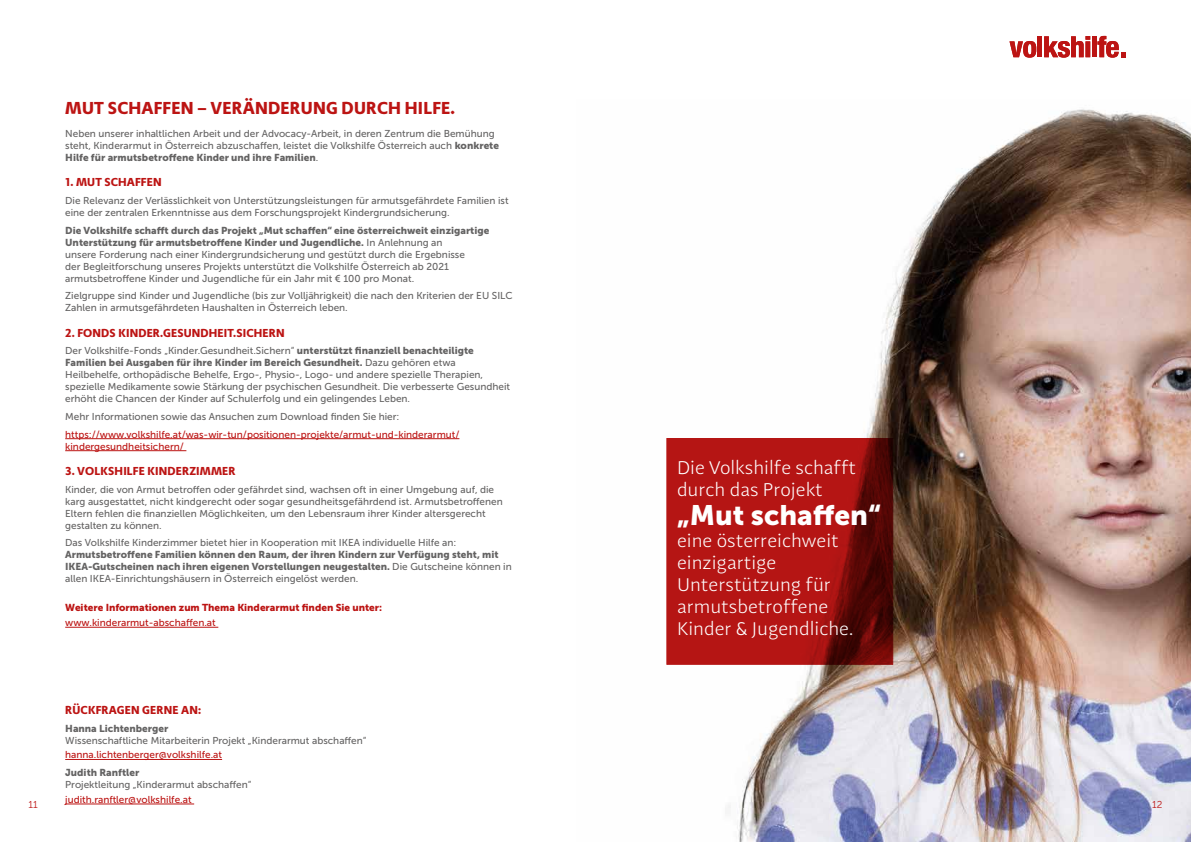
<style>
.page{position:relative;width:1191px;height:842px;background:#fff}
.page>*{position:absolute;margin:0;border:0;box-sizing:border-box;transform-origin:0 0}
.t1{font:28px "Museo Sans 900";color:#fff}
.t2{font:300 19px/22px "Adagio Sans";color:#fff}
.t3{font:700 18px "Adagio Sans";letter-spacing:.01em;color:#bc1413}
.t4{font:700 12px "Adagio Sans";letter-spacing:.01em;color:#bc1413}
.t5{font:10px/12px "Museo Sans 500";color:#646363}
.t6{font:10px/12px "Museo Sans 900";color:#646363}
.t7{font:10px/12px "Museo Sans 500";color:#bc1413}
.t8{font:10px "Museo Sans 900";color:#bc1413}
.t9{font:10px "Museo Sans 300";color:#bc1413}
.s1{font-family:"Museo Sans 900"}
.s2{font-family:"Museo Sans 500"}
</style>
<div class="page">
<img style="left:728px;top:109px;width:463px;height:733px">
<svg style="left:1009px;top:41px;width:27px;height:17px"></svg>
<div style="left:1037px;top:36px;width:5px;height:21px;background:#bc1413"></div>
<svg style="left:1044px;top:36px;width:46px;height:22px"></svg>
<div style="left:1092px;top:36px;width:5px;height:21px;background:#bc1413"></div>
<svg style="left:1097px;top:36px;width:28px;height:22px"></svg>
<hr style="left:65px;top:438px;width:394px;height:1px;background:#bc1413">
<hr style="left:65px;top:450px;width:121px;height:1px;background:#bc1413">
<hr style="left:65px;top:627px;width:153px;height:1px;background:#bc1413">
<hr style="left:65px;top:759px;width:157px;height:1px;background:#bc1413">
<hr style="left:65px;top:804px;width:129px;height:1px;background:#bc1413">
<svg style="left:666px;top:438px;width:227px;height:227px;fill:#b51514"></svg>
<h3 class="t3" style="left:65px;top:96px;width:391px">MUT SCHAFFEN – VERÄNDERUNG DURCH HILFE.</h3>
<p class="t5" style="left:65px;top:128px;width:435px">Neben unserer inhaltlichen Arbeit und der Advocacy-Arbeit, in deren Zentrum die Bemühung steht, Kinderarmut in Österreich abzuschaffen, leistet die Volkshilfe Österreich auch <span class="s1">konkrete</span></p>
<p class="t6" style="left:65px;top:151px;width:254px">Hilfe für armutsbetroffene Kinder und ihre Familien<span class="s2">.</span></p>
<p class="t4" style="left:65px;top:174px;width:98px">1. MUT SCHAFFEN</p>
<p class="t5" style="left:65px;top:195px;width:445px">Die Relevanz der Verlässlichkeit von Unterstützungsleistungen für armutsgefährdete Familien ist eine der zentralen Erkenntnisse aus dem Forschungsprojekt Kindergrundsicherung.</p>
<p class="t6" style="left:65px;top:224px;width:426px">Die Volkshilfe schafft durch das Projekt „Mut schaffen“ eine österreichweit einzigartige<br>Unterstützung für armutsbetroffene Kinder und Jugendliche. <span class="s2">In Anlehnung an</span></p>
<p class="t5" style="left:65px;top:248px;width:401px">unsere Forderung nach einer Kindergrundsicherung und gestützt durch die Ergebnisse der Begleitforschung unseres Projekts unterstützt die Volkshilfe Österreich ab 2021 armutsbetroffene Kinder und Jugendliche für ein Jahr mit € 100 pro Monat.</p>
<p class="t5" style="left:65px;top:290px;width:449px">Zielgruppe sind Kinder und Jugendliche (bis zur Volljährigkeit) die nach den Kriterien der EU SILC<br>Zahlen in armutsgefährdeten Haushalten in Österreich leben.</p>
<p class="t4" style="left:65px;top:325px;width:221px">2. FONDS KINDER.GESUNDHEIT.SICHERN</p>
<p class="t5" style="left:65px;top:345px;width:410px">Der Volkshilfe-Fonds „Kinder.Gesundheit.Sichern“ <span class="s1">unterstützt finanziell benachteiligte</span></p>
<p class="t6" style="left:65px;top:357px;width:392px">Familien bei Ausgaben für ihre Kinder im Bereich Gesundheit. <span class="s2">Dazu gehören etwa</span></p>
<p class="t5" style="left:65px;top:369px;width:446px">Heilbehelfe, orthopädische Behelfe, Ergo-, Physio-, Logo- und andere spezielle Therapien, spezielle Medikamente sowie Stärkung der psychischen Gesundheit. Die verbesserte Gesundheit erhöht die Chancen der Kinder auf Schulerfolg und ein gelingendes Leben.</p>
<p class="t5" style="left:65px;top:411px;width:336px">Mehr Informationen sowie das Ansuchen zum Download finden Sie hier:</p>
<p class="t7" style="left:65px;top:428px;width:396px">https://www.volkshilfe.at/was-wir-tun/positionen-projekte/armut-und-kinderarmut/ kindergesundheitsichern/</p>
<p class="t4" style="left:65px;top:463px;width:172px">3. VOLKSHILFE KINDERZIMMER</p>
<p class="t5" style="left:65px;top:483px;width:439px">Kinder, die von Armut betroffen oder gefährdet sind, wachsen oft in einer Umgebung auf, die karg ausgestattet, nicht kindgerecht oder sogar gesundheitsgefährdend ist. Armutsbetroffenen Eltern fehlen die finanziellen Möglichkeiten, um den Lebensraum ihrer Kinder altersgerecht gestalten zu können.</p>
<p class="t5" style="left:65px;top:537px;width:393px">Das Volkshilfe Kinderzimmer bietet hier in Kooperation mit IKEA individuelle Hilfe an:</p>
<p class="t6" style="left:65px;top:549px;width:448px">Armutsbetroffene Familien können den Raum, der ihren Kindern zur Verfügung steht, mit<br>IKEA-Gutscheinen nach ihren eigenen Vorstellungen neugestalten. <span class="s2">Die Gutscheine können in</span></p>
<p class="t5" style="left:65px;top:573px;width:295px">allen IKEA-Einrichtungshäusern in Österreich eingelöst werden.</p>
<p class="t8" style="left:65px;top:602px;width:318px">Weitere Informationen zum Thema Kinderarmut finden Sie unter:</p>
<p class="t7" style="left:65px;top:617px;width:152px">www.kinderarmut-abschaffen.at</p>
<h2 class="t2" style="left:677px;top:457px;width:180px">Die Volkshilfe schafft durch das Projekt</h2>
<h1 class="t1" style="left:677px;top:499px;width:205px">„Mut schaffen“</h1>
<h2 class="t2" style="left:677px;top:529px;width:178px">eine österreichweit einzigartige<br>Unterstützung für armutsbetroffene<br>Kinder &amp; Jugendliche.</h2>
<p class="t4" style="left:65px;top:702px;width:138px">RÜCKFRAGEN GERNE AN:</p>
<p class="t6" style="left:65px;top:722px;width:105px">Hanna Lichtenberger</p>
<p class="t5" style="left:65px;top:734px;width:303px">Wissenschaftliche Mitarbeiterin Projekt „Kinderarmut abschaffen“</p>
<p class="t7" style="left:65px;top:749px;width:158px">hanna.lichtenberger@volkshilfe.at</p>
<p class="t6" style="left:65px;top:766px;width:76px">Judith Ranftler</p>
<p class="t5" style="left:65px;top:779px;width:188px">Projektleitung „Kinderarmut abschaffen“</p>
<p class="t7" style="left:65px;top:793px;width:128px">judith.ranftler@volkshilfe.at</p>
<p class="t9" style="left:28px;top:799px;width:11px">11</p>
<p class="t9" style="left:1152px;top:799px;width:12px">12</p>
</div>
